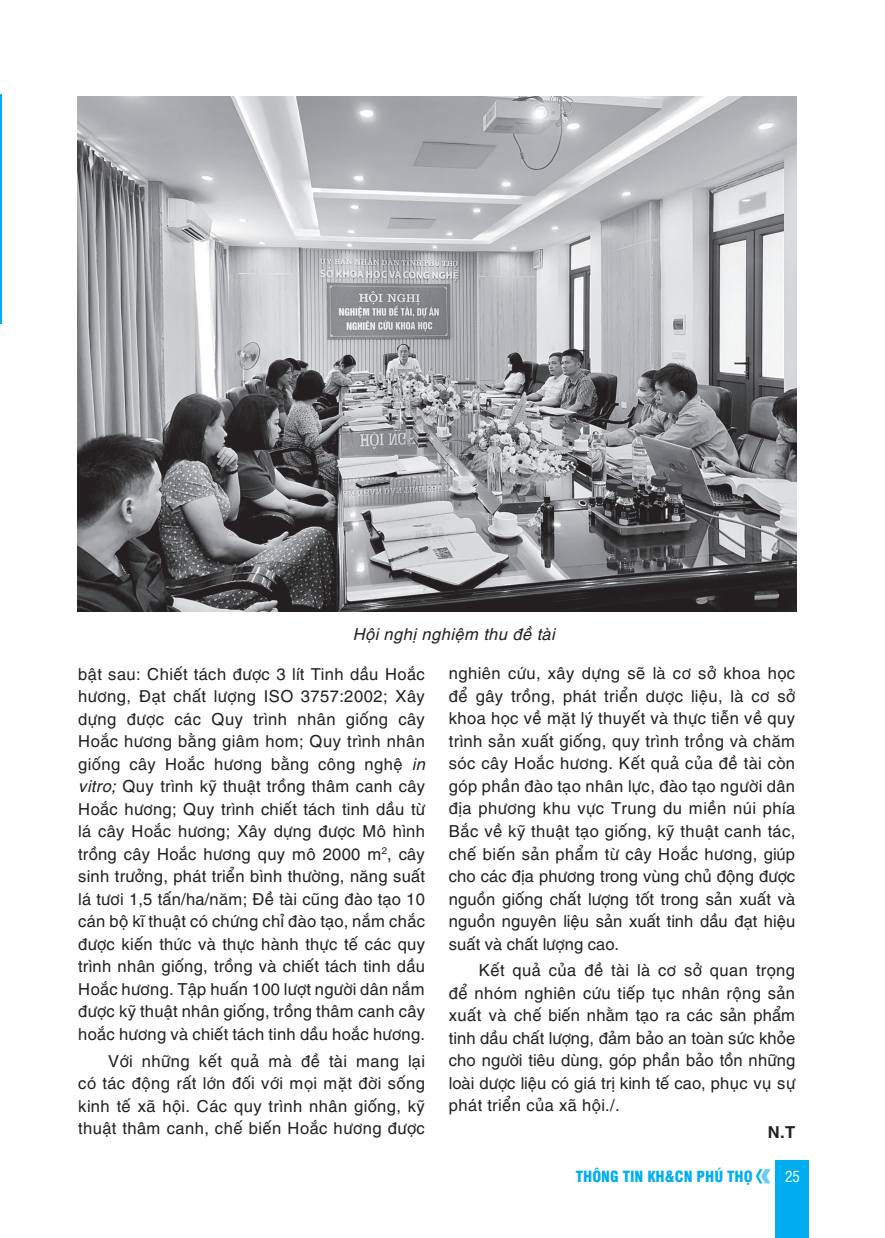
<style>
.page{position:relative;width:885px;height:1238px;background:#fff}
.page>*{position:absolute;margin:0;border:0;box-sizing:border-box;transform-origin:0 0}
.t1{font:16.5px/22.5px "UTM Helve";letter-spacing:-.01em;color:#231f20;text-align:justify}
.t2{font:italic 16.5px "UTM Helve";color:#231f20}
.t3{font:700 16.5px "UTM Helve";color:#231f20}
.t4{font:900 condensed 15px "BQN Swiss 721";color:#00aeef}
.t5{font:15px "BQN Swiss Condensed";color:#fff}
.s1{font-style:italic}
</style>
<div class="page">
<div style="left:775px;top:1160px;width:34px;height:77px;background:#00aeef"></div>
<svg style="left:755px;top:1169px;width:15px;height:14px"></svg>
<hr style="left:0;top:94px;width:1px;height:230px;background:#00aeef">
<img style="left:77px;top:97px;width:719px;height:515px">
<p class="t2" style="left:352px;top:621px;width:204px">Hội nghị nghiệm thu đề tài</p>
<p class="t1" style="left:449px;top:660px;width:348px">nghiên cứu, xây dựng sẽ là cơ sở khoa học để gây trồng, phát triển dược liệu, là cơ sở khoa học về mặt lý thuyết và thực tiễn về quy trình sản xuất giống, quy trình trồng và chăm sóc cây Hoắc hương. Kết quả của đề tài còn góp phần đào tạo nhân lực, đào tạo người dân địa phương khu vực Trung du miền núi phía Bắc về kỹ thuật tạo giống, kỹ thuật canh tác, chế biến sản phẩm từ cây Hoắc hương, giúp cho các địa phương trong vùng chủ động được nguồn giống chất lượng tốt trong sản xuất và nguồn nguyên liệu sản xuất tinh dầu đạt hiệu suất và chất lượng cao.</p>
<p class="t1" style="left:449px;top:957px;width:348px;text-indent:30px">Kết quả của đề tài là cơ sở quan trọng để nhóm nghiên cứu tiếp tục nhân rộng sản xuất và chế biến nhằm tạo ra các sản phẩm tinh dầu chất lượng, đảm bảo an toàn sức khỏe cho người tiêu dùng, góp phần bảo tồn những loài dược liệu có giá trị kinh tế cao, phục vụ sự phát triển của xã hội./.</p>
<p class="t3" style="left:767px;top:1118px;width:29px">N.T</p>
<p class="t1" style="left:78px;top:661px;width:348px">bật sau: Chiết tách được 3 lít Tinh dầu Hoắc hương, Đạt chất lượng ISO 3757:2002; Xây dựng được các Quy trình nhân giống cây Hoắc hương bằng giâm hom; Quy trình nhân giống cây Hoắc hương bằng công nghệ <span class="s1">in vitro;</span> Quy trình kỹ thuật trồng thâm canh cây Hoắc hương; Quy trình chiết tách tinh dầu từ lá cây Hoắc hương; Xây dựng được Mô hình trồng cây Hoắc hương quy mô 2000 m<sup>2</sup>, cây sinh trưởng, phát triển bình thường, năng suất lá tươi 1,5 tấn/ha/năm; Đề tài cũng đào tạo 10 cán bộ kĩ thuật có chứng chỉ đào tạo, nắm chắc được kiến thức và thực hành thực tế các quy trình nhân giống, trồng và chiết tách tinh dầu Hoắc hương. Tập huấn 100 lượt người dân nắm được kỹ thuật nhân giống, trồng thâm canh cây hoắc hương và chiết tách tinh dầu hoắc hương.</p>
<p class="t1" style="left:78px;top:1047px;width:348px;text-indent:30px">Với những kết quả mà đề tài mang lại có tác động rất lớn đối với mọi mặt đời sống kinh tế xã hội. Các quy trình nhân giống, kỹ thuật thâm canh, chế biến Hoắc hương được</p>
<p class="t4" style="left:575px;top:1164px;width:178px">THÔNG TIN KH&amp;CN PHÚ THỌ</p>
<p class="t5" style="left:785px;top:1165px;width:16px">25</p>
</div>
